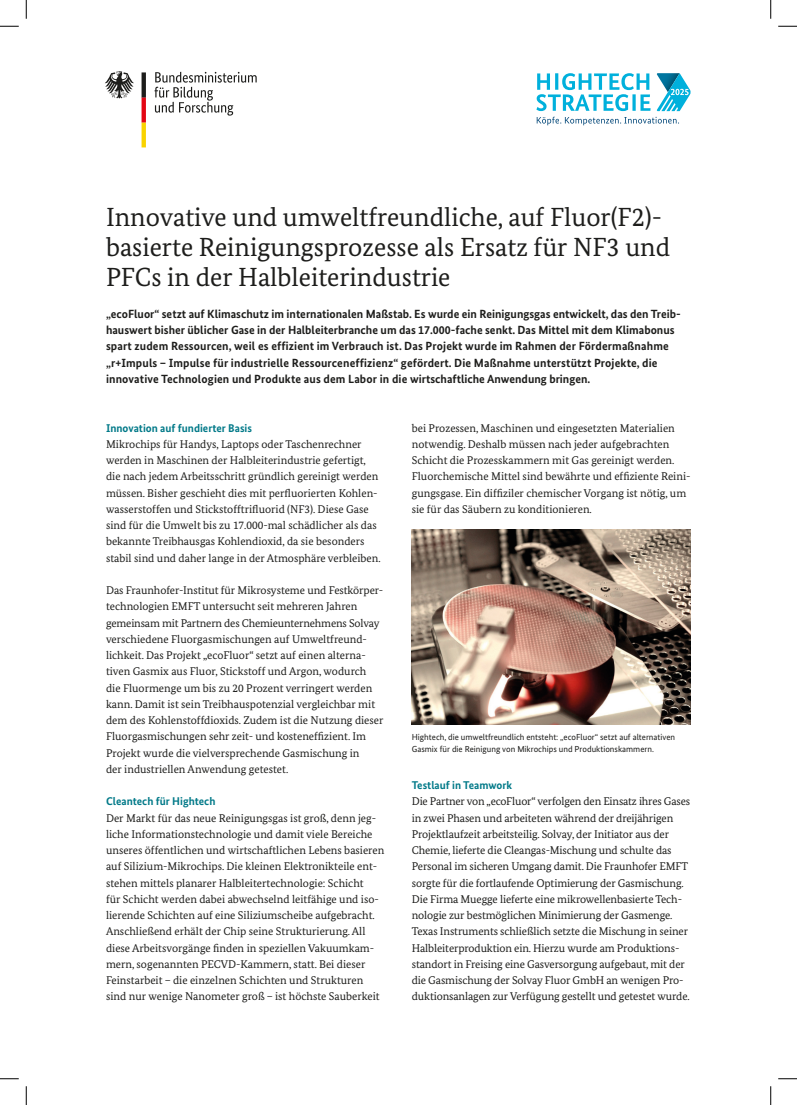
<style>
.page{position:relative;width:797px;height:1105px;background:#fff}
.page>*{position:absolute;margin:0;border:0;box-sizing:border-box;transform-origin:0 0}
.t1{font:26.25px/30px "Bundes Serif";color:#1d1d1b}
.t2{font:700 11.88px/16.2px "Bundes Sans";color:#1d1d1b}
.t3{font:11.25px/16.2px "Bundes Serif";color:#1d1d1b}
.t4{font:700 11.25px "Bundes Sans";color:#007988}
.t5{font:8.75px/11.2px "Bundes Sans";color:#1d1d1b}
</style>
<div class="page">
<img style="left:412px;top:529px;width:279px;height:195px">
<svg style="left:536px;top:73px;width:114px;height:38px"></svg>
<hr style="left:555px;top:73px;width:3px;height:17px;background:#00b0dc">
<hr style="left:632px;top:94px;width:3px;height:17px;background:#00b0dc">
<svg style="left:536px;top:117px;width:143px;height:8px"></svg>
<svg style="left:656px;top:73px;width:34px;height:38px"></svg>
<svg style="left:154px;top:72px;width:103px;height:44px"></svg>
<svg style="left:105px;top:71px;width:29px;height:27px"></svg>
<svg style="left:141px;top:72px;width:5px;height:75px"></svg>
<svg style="left:0;top:25px;width:19px;height:2px"></svg>
<svg style="left:778px;top:25px;width:19px;height:2px"></svg>
<svg style="left:0;top:1078px;width:19px;height:1px"></svg>
<svg style="left:778px;top:1078px;width:19px;height:1px"></svg>
<svg style="left:25px;top:0;width:2px;height:19px"></svg>
<svg style="left:25px;top:1086px;width:2px;height:19px"></svg>
<svg style="left:770px;top:0;width:1px;height:19px"></svg>
<svg style="left:770px;top:1086px;width:1px;height:19px"></svg>
<h1 class="t1" style="left:106px;top:202px;width:557px">Innovative und umweltfreundliche, auf Fluor(F2)-</h1>
<h1 class="t1" style="left:106px;top:232px;width:565px">basierte Reinigungsprozesse als Ersatz für NF3 und<br>PFCs in der Halbleiterindustrie</h1>
<p class="t2" style="left:106px;top:306px;width:576px">„ecoFluor“ setzt auf Klimaschutz im internationalen Maßstab. Es wurde ein Reinigungsgas entwickelt, das den Treib&shy;hauswert bisher üblicher Gase in der Halbleiterbranche um das 17.000-fache senkt. Das Mittel mit dem Klimabonus spart zudem Ressourcen, weil es effizient im Verbrauch ist. Das Projekt wurde im Rahmen der Fördermaßnahme „r+Impuls – Impulse für industrielle Ressourceneffizienz“ gefördert. Die Maßnahme unterstützt Projekte, die innovative Technologien und Produkte aus dem Labor in die wirtschaftliche Anwendung bringen.</p>
<h3 class="t4" style="left:106px;top:421px;width:147px">Innovation auf fundierter Basis</h3>
<p class="t3" style="left:106px;top:436px;width:276px">Mikrochips für Handys, Laptops oder Taschenrechner werden in Maschinen der Halbleiterindustrie gefertigt, die nach jedem Arbeitsschritt gründlich gereinigt werden müssen. Bisher geschieht dies mit perfluorierten Kohlen&shy;wasserstoffen und Stickstofftrifluorid (NF3). Diese Gase sind für die Umwelt bis zu 17.000-mal schädlicher als das bekannte Treibhausgas Kohlendioxid, da sie besonders stabil sind und daher lange in der Atmosphäre verbleiben.</p>
<p class="t3" style="left:106px;top:582px;width:279px">Das Fraunhofer-Institut für Mikrosysteme und Festkörper&shy;technologien EMFT untersucht seit mehreren Jahren gemeinsam mit Partnern des Chemieunternehmens Solvay verschiedene Fluorgasmischungen auf Umweltfreund&shy;lichkeit. Das Projekt „ecoFluor“ setzt auf einen alterna&shy;tiven Gasmix aus Fluor, Stickstoff und Argon, wodurch die Fluormenge um bis zu 20 Prozent verringert werden kann. Damit ist sein Treibhauspotenzial vergleichbar mit dem des Kohlenstoffdioxids. Zudem ist die Nutzung dieser Fluorgasmischungen sehr zeit- und kosteneffizient. Im Projekt wurde die vielversprechende Gasmischung in<br>der industriellen Anwendung getestet.</p>
<h3 class="t4" style="left:106px;top:795px;width:111px">Cleantech für Hightech</h3>
<p class="t3" style="left:106px;top:810px;width:280px">Der Markt für das neue Reinigungsgas ist groß, denn jeg&shy;liche Informationstechnologie und damit viele Bereiche unseres öffentlichen und wirtschaftlichen Lebens basieren auf Silizium-Mikrochips. Die kleinen Elektronikteile ent&shy;stehen mittels planarer Halbleitertechnologie: Schicht<br>für Schicht werden dabei abwechselnd leitfähige und iso&shy;lierende Schichten auf eine Siliziumscheibe aufgebracht.<br>Anschließend erhält der Chip seine Strukturierung. All diese Arbeitsvorgänge finden in speziellen Vakuumkam&shy;mern, sogenannten PECVD-Kammern, statt. Bei dieser Feinstarbeit – die einzelnen Schichten und Strukturen sind nur wenige Nanometer groß – ist höchste Sauberkeit</p>
<p class="t3" style="left:412px;top:420px;width:280px">bei Prozessen, Maschinen und eingesetzten Materialien notwendig. Deshalb müssen nach jeder aufgebrachten Schicht die Prozesskammern mit Gas gereinigt werden.<br>Fluorchemische Mittel sind bewährte und effiziente Reini&shy;gungsgase. Ein diffiziler chemischer Vorgang ist nötig, um sie für das Säubern zu konditionieren.</p>
<p class="t5" style="left:412px;top:732px;width:265px">Hightech, die umweltfreundlich entsteht: „ecoFluor“ setzt auf alternativen<br>Gasmix für die Reinigung von Mikrochips und Produktionskammern.</p>
<h3 class="t4" style="left:412px;top:778px;width:102px">Testlauf in Teamwork</h3>
<p class="t3" style="left:412px;top:793px;width:280px">Die Partner von „ecoFluor“ verfolgen den Einsatz ihres Gases in zwei Phasen und arbeiteten während der dreijährigen Projektlaufzeit arbeitsteilig. Solvay, der Initiator aus der Chemie, lieferte die Cleangas-Mischung und schulte das Personal im sicheren Umgang damit. Die Fraunhofer EMFT sorgte für die fortlaufende Optimierung der Gasmischung.<br>Die Firma Muegge lieferte eine mikrowellenbasierte Tech&shy;nologie zur bestmöglichen Minimierung der Gasmenge.<br>Texas Instruments schließlich setzte die Mischung in seiner Halbleiterproduktion ein. Hierzu wurde am Produktions&shy;standort in Freising eine Gasversorgung aufgebaut, mit der die Gasmischung der Solvay Fluor GmbH an wenigen Pro&shy;duktionsanlagen zur Verfügung gestellt und getestet wurde.</p>
</div>
